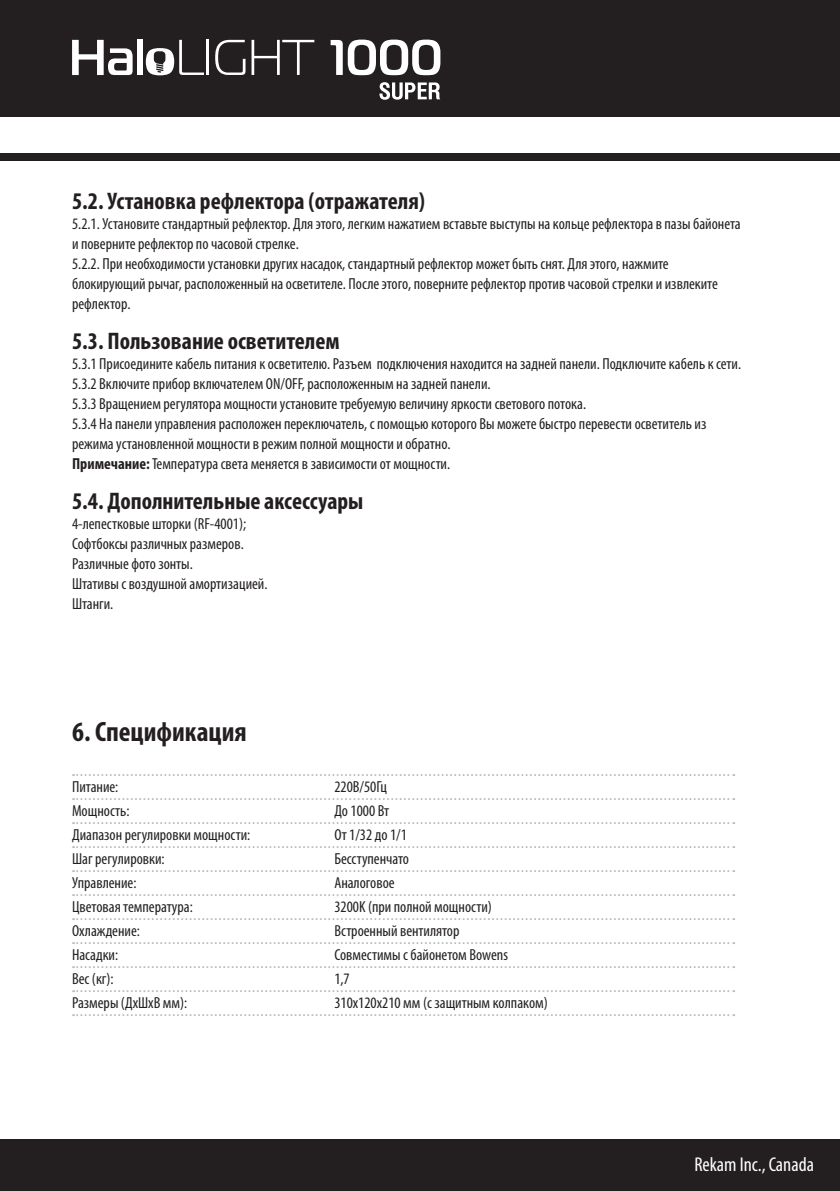
<style>
.page{position:relative;width:840px;height:1191px;background:#fff}
.page>*{position:absolute;margin:0;border:0;box-sizing:border-box;transform-origin:0 0}
.t1{font:700 condensed 28px "Myriad Pro";color:#231f20}
.t2{font:700 condensed 24px "Myriad Pro";color:#231f20}
.t3{font:condensed 20px "Myriad Pro";color:#fff}
.t4{font:condensed 16px/20px "Myriad Pro";color:#231f20}
.s1{font-weight:700}
</style>
<div class="page">
<div style="left:0;top:0;width:839px;height:117px;background:#231f20"></div>
<div style="left:0;top:1139px;width:839px;height:52px;background:#231f20"></div>
<div style="left:0;top:153px;width:839px;height:8px;background:#231f20"></div>
<svg style="left:73px;top:774px;width:660px;height:2px"></svg>
<svg style="left:73px;top:798px;width:660px;height:2px"></svg>
<svg style="left:73px;top:822px;width:660px;height:2px"></svg>
<svg style="left:73px;top:846px;width:660px;height:2px"></svg>
<svg style="left:73px;top:870px;width:660px;height:2px"></svg>
<svg style="left:73px;top:894px;width:660px;height:2px"></svg>
<svg style="left:73px;top:918px;width:660px;height:2px"></svg>
<svg style="left:73px;top:942px;width:660px;height:2px"></svg>
<svg style="left:73px;top:966px;width:660px;height:2px"></svg>
<svg style="left:73px;top:990px;width:660px;height:2px"></svg>
<svg style="left:73px;top:1014px;width:660px;height:2px"></svg>
<svg style="left:72px;top:40px;width:60px;height:35px"></svg>
<div style="left:136px;top:40px;width:6px;height:35px;background:#fff"></div>
<svg style="left:146px;top:40px;width:58px;height:35px"></svg>
<hr style="left:206px;top:40px;width:3px;height:35px;background:#fff">
<svg style="left:215px;top:40px;width:30px;height:35px"></svg>
<svg style="left:251px;top:40px;width:63px;height:35px"></svg>
<svg style="left:330px;top:40px;width:110px;height:35px"></svg>
<svg style="left:379px;top:82px;width:61px;height:18px"></svg>
<p class="t2" style="left:72px;top:186px;width:354px">5.2. Установка рефлектора (отражателя)</p>
<p class="t4" style="left:72px;top:213px;width:669px">5.2.1. Установите стандартный рефлектор. Для этого, легким нажатием вставьте выступы на кольце рефлектора в пазы байонета и поверните рефлектор по часовой стрелке.</p>
<p class="t4" style="left:72px;top:253px;width:647px">5.2.2. При необходимости установки других насадок, стандартный рефлектор может быть снят. Для этого, нажмите блокирующий рычаг, расположенный на осветителе. После этого, поверните рефлектор против часовой стрелки и извлеките рефлектор.</p>
<p class="t2" style="left:72px;top:326px;width:269px">5.3. Пользование осветителем</p>
<p class="t4" style="left:72px;top:353px;width:670px">5.3.1 Присоедините кабель питания к осветителю. Разъем подключения находится на задней панели. Подключите кабель к сети.</p>
<p class="t4" style="left:72px;top:373px;width:420px">5.3.2 Включите прибор включателем ON/OFF, расположенным на задней панели.</p>
<p class="t4" style="left:72px;top:393px;width:515px">5.3.3 Вращением регулятора мощности установите требуемую величину яркости светового потока.</p>
<p class="t4" style="left:72px;top:413px;width:635px">5.3.4 На панели управления расположен переключатель, с помощью которого Вы можете быстро перевести осветитель из режима установленной мощности в режим полной мощности и обратно.</p>
<p class="t4" style="left:72px;top:453px;width:379px"><span class="s1">Примечание:</span> Температура света меняется в зависимости от мощности.</p>
<p class="t2" style="left:72px;top:486px;width:292px">5.4. Дополнительные аксессуары</p>
<p class="t4" style="left:72px;top:513px;width:175px">4-лепестковые шторки (RF-4001);</p>
<p class="t4" style="left:72px;top:533px;width:173px">Софтбоксы различных размеров.</p>
<p class="t4" style="left:72px;top:553px;width:122px">Различные фото зонты.</p>
<p class="t4" style="left:72px;top:573px;width:197px">Штативы с воздушной амортизацией.</p>
<p class="t4" style="left:72px;top:593px;width:43px">Штанги.</p>
<p class="t1" style="left:72px;top:714px;width:176px">6. Спецификация</p>
<p class="t4" style="left:72px;top:776px;width:48px">Питание:</p>
<p class="t4" style="left:334px;top:776px;width:54px">220В/50Гц</p>
<p class="t4" style="left:72px;top:800px;width:59px">Мощность:</p>
<p class="t4" style="left:334px;top:800px;width:56px">До 1000 Вт</p>
<p class="t4" style="left:72px;top:824px;width:180px">Диапазон регулировки мощности:</p>
<p class="t4" style="left:334px;top:824px;width:74px">От 1/32 до 1/1</p>
<p class="t4" style="left:72px;top:848px;width:94px">Шаг регулировки:</p>
<p class="t4" style="left:334px;top:848px;width:76px">Бесступенчато</p>
<p class="t4" style="left:72px;top:872px;width:66px">Управление:</p>
<p class="t4" style="left:334px;top:872px;width:62px">Аналоговое</p>
<p class="t4" style="left:72px;top:896px;width:122px">Цветовая температура:</p>
<p class="t4" style="left:334px;top:896px;width:159px">3200K (при полной мощности)</p>
<p class="t4" style="left:72px;top:920px;width:69px">Охлаждение:</p>
<p class="t4" style="left:334px;top:920px;width:127px">Встроенный вентилятор</p>
<p class="t4" style="left:72px;top:944px;width:48px">Насадки:</p>
<p class="t4" style="left:334px;top:944px;width:175px">Совместимы с байонетом Bowens</p>
<p class="t4" style="left:72px;top:968px;width:43px">Вес (кг):</p>
<p class="t4" style="left:334px;top:968px;width:17px">1,7</p>
<p class="t4" style="left:72px;top:992px;width:117px">Размеры (ДхШхВ мм):</p>
<p class="t4" style="left:334px;top:992px;width:215px">310х120х210 мм (с защитным колпаком)</p>
<p class="t3" style="left:694px;top:1152px;width:121px">Rekam Inc., Canada</p>
</div>
